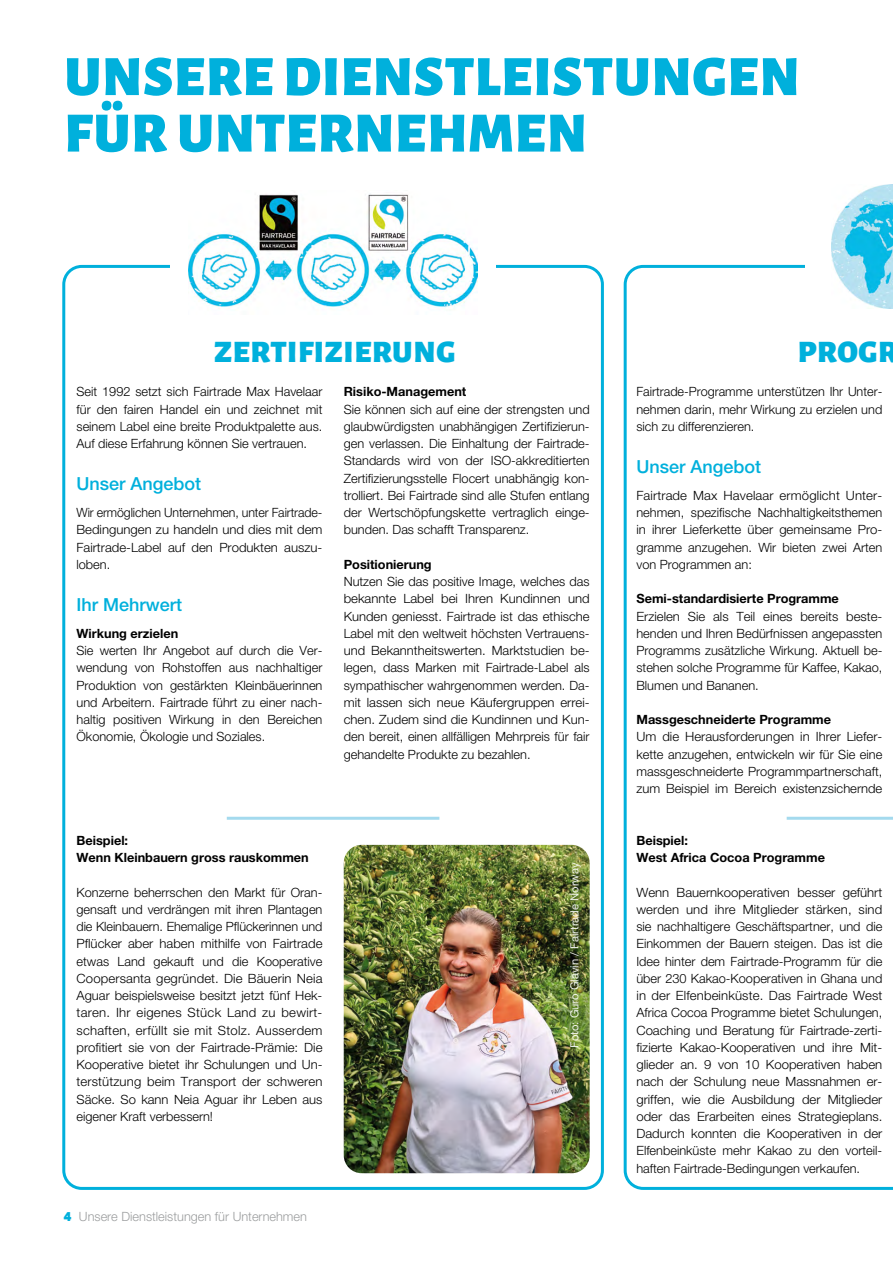
<style>
.page{position:relative;width:893px;height:1263px;background:#fff}
.page>*{position:absolute;margin:0;border:0;box-sizing:border-box;transform-origin:0 0}
.t1{font:900 57px/56.6px "Alegreya Sans";letter-spacing:.01em;color:#00b0dc}
.t2{font:900 31.5px "Alegreya Sans";letter-spacing:.02em;color:#00b0dc}
.t3{font:500 18px "Helvetica Neue";color:#00b0dc}
.t4{font:300 12.75px/17.2px "Helvetica Neue";color:#000}
.t5{font:700 12.75px/17.2px "Helvetica Neue";color:#000}
.t6{font:300 12.75px "Helvetica Neue";color:#9c9e9f}
.t7{font:11.25px "Helvetica Neue";color:#fff}
.s1{font-family:"Alegreya Sans";font-weight:900;font-size:15px;color:#00b0dc}
</style>
<div class="page">
<svg style="left:624px;top:265px;width:269px;height:925px"></svg>
<div style="left:62px;top:265px;width:542px;height:925px;border:3px solid #00b0dc;border-radius:18px"></div>
<div style="left:170px;top:222px;width:326px;height:81px;background:#fff"></div>
<img style="left:189px;top:194px;width:289px;height:115px">
<div style="left:805px;top:222px;width:88px;height:81px;background:#fff"></div>
<img style="left:831px;top:185px;width:62px;height:123px">
<img style="left:344px;top:845px;width:246px;height:328px">
<hr style="left:227px;top:817px;width:212px;height:3px;background:#a4daee">
<hr style="left:787px;top:817px;width:106px;height:3px;background:#a4daee">
<h1 class="t1" style="left:64px;top:43px;width:737px">UNSERE DIENSTLEISTUNGEN<br>FÜR UNTERNEHMEN</h1>
<h2 class="t2" style="left:214px;top:326px;width:243px">ZERTIFIZIERUNG</h2>
<h2 class="t2" style="left:798px;top:326px;width:101px">PROGR</h2>
<p class="t4" style="left:77px;top:383px;width:247px;text-align:justify">Seit 1992 setzt sich Fairtrade Max Havelaar für den fairen Handel ein und zeichnet mit seinem Label eine breite Produktpalette aus.<br>Auf diese Erfahrung können Sie vertrauen.</p>
<h3 class="t3" style="left:77px;top:473px;width:126px">Unser Angebot</h3>
<p class="t4" style="left:77px;top:504px;width:247px">Wir ermöglichen Unternehmen, unter Fairtrade-Bedingungen zu handeln und dies mit dem Fairtrade-Label auf den Produkten auszu&shy;loben.</p>
<h3 class="t3" style="left:77px;top:594px;width:107px">Ihr Mehrwert</h3>
<p class="t5" style="left:77px;top:624px;width:103px">Wirkung erzielen</p>
<p class="t4" style="left:77px;top:642px;width:247px">Sie werten Ihr Angebot auf durch die Ver&shy;wendung von Rohstoffen aus nachhaltiger Produktion von gestärkten Kleinbäuerinnen und Arbeitern. Fairtrade führt zu einer nach&shy;haltig positiven Wirkung in den Bereichen Ökonomie, Ökologie und Soziales.</p>
<p class="t5" style="left:344px;top:383px;width:124px">Risiko-Management</p>
<p class="t4" style="left:344px;top:400px;width:247px">Sie können sich auf eine der strengsten und glaubwürdigsten unabhängigen Zertifizierun&shy;gen verlassen. Die Einhaltung der Fairtrade-Standards wird von der ISO-akkreditierten Zertifizierungsstelle Flocert unabhängig kon&shy;trolliert. Bei Fairtrade sind alle Stufen entlang der Wertschöpfungskette vertraglich einge&shy;bunden. Das schafft Transparenz.</p>
<p class="t5" style="left:344px;top:555px;width:90px">Positionierung</p>
<p class="t4" style="left:344px;top:573px;width:247px">Nutzen Sie das positive Image, welches das bekannte Label bei Ihren Kundinnen und Kunden geniesst. Fairtrade ist das ethische Label mit den weltweit höchsten Vertrauens&shy;und Bekanntheitswerten. Marktstudien be&shy;legen, dass Marken mit Fairtrade-Label als sympathischer wahrgenommen werden. Da&shy;mit lassen sich neue Käufergruppen errei&shy;chen. Zudem sind die Kundinnen und Kun&shy;den bereit, einen allfälligen Mehrpreis für fair gehandelte Produkte zu bezahlen.</p>
<p class="t5" style="left:77px;top:831px;width:234px">Beispiel:<br>Wenn Kleinbauern gross rauskommen</p>
<p class="t4" style="left:77px;top:883px;width:247px">Konzerne beherrschen den Markt für Oran&shy;gensaft und verdrängen mit ihren Plantagen die Kleinbauern. Ehemalige Pflückerinnen und Pflücker aber haben mithilfe von Fairtrade etwas Land gekauft und die Kooperative Coopersanta gegründet. Die Bäuerin Neia Aguar beispielsweise besitzt jetzt fünf Hek&shy;taren. Ihr eigenes Stück Land zu bewirt&shy;schaften, erfüllt sie mit Stolz. Ausserdem profitiert sie von der Fairtrade-Prämie: Die Kooperative bietet ihr Schulungen und Un&shy;terstützung beim Transport der schweren Säcke. So kann Neia Aguar ihr Leben aus eigener Kraft verbessern!</p>
<p class="t7" style="left:568px;top:1047px;width:187px;rotate:-90deg">Foto: Guro Glavin / Fairtrade Norway</p>
<p class="t6" style="left:64px;top:1209px;width:245px"><span class="s1">4</span> Unsere Dienstleistungen für Unternehmen</p>
<p class="t4" style="left:636px;top:383px;width:247px;text-align:justify">Fairtrade-Programme unterstützen Ihr Unter&shy;nehmen darin, mehr Wirkung zu erzielen und sich zu differenzieren.</p>
<h3 class="t3" style="left:636px;top:456px;width:126px">Unser Angebot</h3>
<p class="t4" style="left:636px;top:486px;width:247px">Fairtrade Max Havelaar ermöglicht Unter&shy;nehmen, spezifische Nachhaltigkeitsthemen in ihrer Lieferkette über gemeinsame Pro&shy;gramme anzugehen. Wir bieten zwei Arten von Programmen an:</p>
<p class="t5" style="left:636px;top:590px;width:204px">Semi-standardisierte Programme</p>
<p class="t4" style="left:636px;top:607px;width:247px">Erzielen Sie als Teil eines bereits beste&shy;henden und Ihren Bedürfnissen angepassten Programms zusätzliche Wirkung. Aktuell be&shy;stehen solche Programme für Kaffee, Kakao, Blumen und Bananen.</p>
<p class="t5" style="left:636px;top:711px;width:196px">Massgeschneiderte Programme</p>
<p class="t4" style="left:636px;top:728px;width:247px">Um die Herausforderungen in Ihrer Liefer&shy;kette anzugehen, entwickeln wir für Sie eine massgeschneiderte Programmpartnerschaft, zum Beispiel im Bereich existenzsichernde</p>
<p class="t5" style="left:636px;top:831px;width:190px">Beispiel:<br>West Africa Cocoa Programme</p>
<p class="t4" style="left:636px;top:883px;width:247px">Wenn Bauernkooperativen besser geführt werden und ihre Mitglieder stärken, sind sie nachhaltigere Geschäftspartner, und die Einkommen der Bauern steigen. Das ist die Idee hinter dem Fairtrade-Programm für die über 230 Kakao-Kooperativen in Ghana und in der Elfenbeinküste. Das Fairtrade West Africa Cocoa Programme bietet Schulungen, Coaching und Beratung für Fairtrade-zerti&shy;fizierte Kakao-Kooperativen und ihre Mit&shy;glieder an. 9 von 10 Kooperativen haben nach der Schulung neue Massnahmen er&shy;griffen, wie die Ausbildung der Mitglieder oder das Erarbeiten eines Strategieplans.<br>Dadurch konnten die Kooperativen in der Elfenbeinküste mehr Kakao zu den vorteil&shy;haften Fairtrade-Bedingungen verkaufen.</p>
</div>
